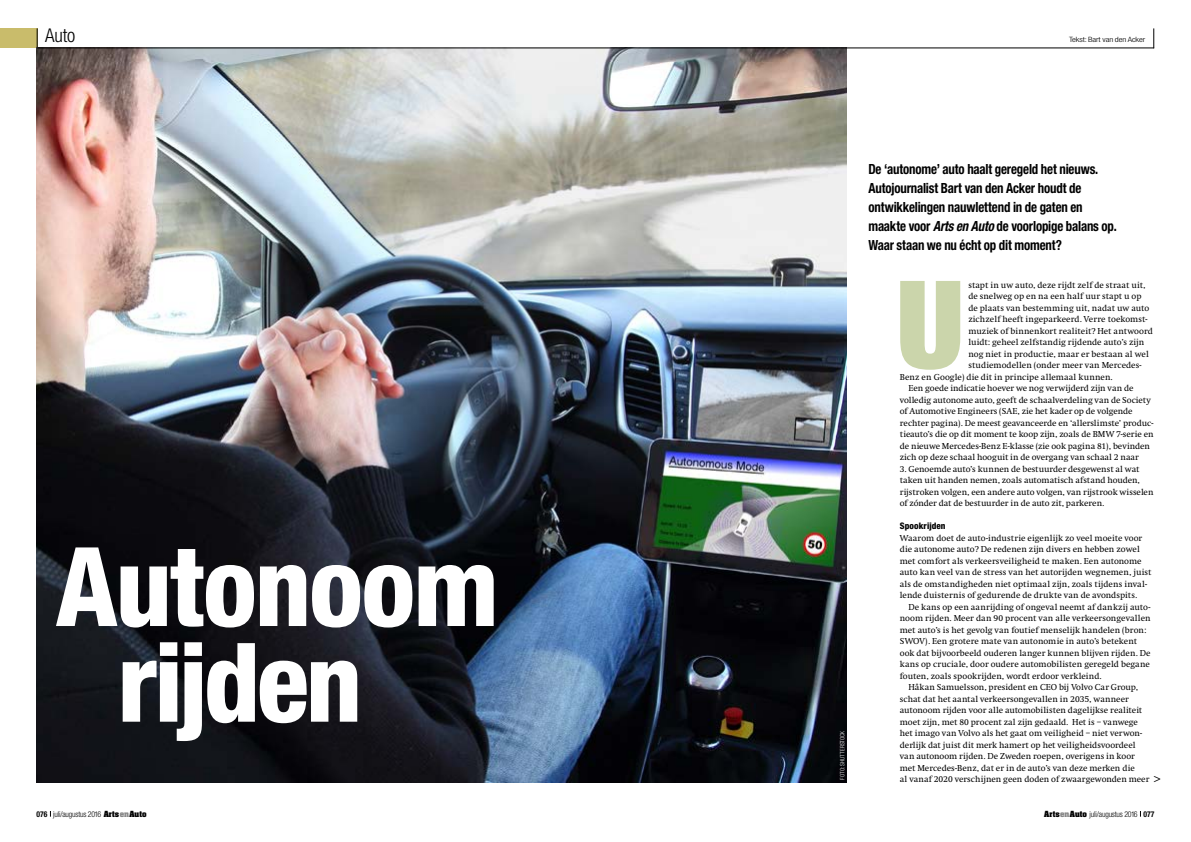
<style>
.page{position:relative;width:1191px;height:842px;background:#fff}
.page>*{position:absolute;margin:0;border:0;box-sizing:border-box;transform-origin:0 0}
.t1{font:900 expanded 121.9px "Helvetica Neue";color:#cbd5ab}
.t2{font:800 condensed 110px "Helvetica Neue";letter-spacing:-.02em;color:#fff}
.t3{font:300 condensed 19px "Helvetica Neue";color:#000}
.t4{font:700 condensed 14px/19px "Helvetica Neue";letter-spacing:-.01em;color:#000;scale:.92 1}
.t5{font:12px "Helvetica Neue";color:#000}
.t6{font:9px/11.5px "AA Swift";color:#000}
.t7{font:800 condensed 9px "Helvetica Neue";letter-spacing:.01em;color:#000}
.t8{font:300 condensed 8px "Helvetica Neue";letter-spacing:-.02em;color:#000}
.t9{font:300 condensed 7.3px "Helvetica Neue";letter-spacing:-.01em;color:#000;scale:1.21 1}
.t10{font:300 condensed 6px "Helvetica Neue";letter-spacing:.005em;color:#fff}
.s1{font-style:italic}
.s2{font-weight:700}
.s3{font-family:"Aachen";font-weight:700;font-stretch:normal;font-size:7.2px}
.s4{font-family:"Aachen";font-weight:700;font-stretch:normal;font-size:7.2px;color:#878787}
</style>
<div class="page">
<div style="left:0;top:28px;width:37px;height:20px;background:#c9bc6b"></div>
<svg style="left:37px;top:28px;width:1px;height:20px"></svg>
<svg style="left:1153px;top:28px;width:1px;height:20px"></svg>
<img style="left:37px;top:49px;width:809px;height:733px">
<hr style="left:37px;top:48px;width:1117px;height:1px;background:#000">
<h3 class="t3" style="left:45px;top:24px;width:32px">Auto</h3>
<p class="t9" style="left:1069px;top:35px;width:64px">Tekst: Bart van den Acker</p>
<h2 class="t2" style="left:56px;top:519px;width:445px">Autonoom</h2>
<h2 class="t2" style="left:118px;top:614px;width:246px">rijden</h2>
<p class="t10" style="left:838px;top:780px;width:50px;rotate:-90deg">FOTO: SHUTTERSTOCK</p>
<h3 class="t4" style="left:868px;top:159px;width:271px">De ‘autonome’ auto haalt geregeld het nieuws.<br>Autojournalist Bart van den Acker houdt de ontwikkelingen nauwlettend in de gaten en maakte voor <span class="s1">Arts en Auto</span> de voorlopige balans op.<br>Waar staan we nu écht op dit moment?</h3>
<h1 class="t1" style="left:896px;top:247px;width:69px">U</h1>
<p class="t6" style="left:968px;top:279px;width:179px">stapt in uw auto, deze rijdt zelf de straat uit,</p>
<p class="t6" style="left:968px;top:290px;width:175px">de snelweg op en na een half uur stapt u op</p>
<p class="t6" style="left:968px;top:302px;width:182px">de plaats van bestemming uit, nadat uw auto</p>
<p class="t6" style="left:968px;top:313px;width:180px">zichzelf heeft ingeparkeerd. Verre toekomst-</p>
<p class="t6" style="left:968px;top:325px;width:186px">muziek of binnenkort realiteit? Het antwoord</p>
<p class="t6" style="left:968px;top:337px;width:177px">luidt: geheel zelfstandig rijdende auto’s zijn</p>
<p class="t6" style="left:968px;top:348px;width:182px">nog niet in productie, maar er bestaan al wel</p>
<p class="t6" style="left:968px;top:360px;width:175px">studiemodellen (onder meer van Mercedes-</p>
<p class="t6" style="left:900px;top:371px;width:214px">Benz en Google) die dit in principe allemaal kunnen.</p>
<p class="t6" style="left:908px;top:383px;width:226px">Een goede indicatie hoever we nog verwijderd zijn van de</p>
<p class="t6" style="left:900px;top:394px;width:252px">volledig autonome auto, geeft de schaalverdeling van de Society</p>
<p class="t6" style="left:900px;top:406px;width:234px">of Automotive Engineers (SAE, zie het kader op de volgende</p>
<p class="t6" style="left:900px;top:417px;width:255px">rechter pagina). De meest geavanceerde en ‘allerslimste’ produc-</p>
<p class="t6" style="left:900px;top:429px;width:255px">tieauto’s die op dit moment te koop zijn, zoals de BMW 7-serie en</p>
<p class="t6" style="left:900px;top:440px;width:252px">de nieuwe Mercedes-Benz E-klasse (zie ook pagina 81), bevinden</p>
<p class="t6" style="left:900px;top:452px;width:241px">zich op deze schaal hooguit in de overgang van schaal 2 naar</p>
<p class="t6" style="left:900px;top:463px;width:255px">3. Genoemde auto’s kunnen de bestuurder desgewenst al wat taken uit handen nemen, zoals automatisch afstand houden, rijstroken volgen, een andere auto volgen, van rijstrook wisselen of zónder dat de bestuurder in de auto zit, parkeren.</p>
<p class="t7" style="left:900px;top:520px;width:47px">Spookrijden</p>
<p class="t6" style="left:900px;top:532px;width:253px">Waarom doet de auto-industrie eigenlijk zo veel moeite voor die autonome auto? De redenen zijn divers en hebben zowel met comfort als verkeersveiligheid te maken. Een autonome auto kan veel van de stress van het autorijden wegnemen, juist als de omstandigheden niet optimaal zijn, zoals tijdens inval&shy;lende duisternis of gedurende de drukte van de avondspits.</p>
<p class="t6" style="left:900px;top:601px;width:252px;text-indent:9px">De kans op een aanrijding of ongeval neemt af dankzij auto&shy;noom rijden. Meer dan 90 procent van alle verkeersongevallen met auto’s is het gevolg van foutief menselijk handelen (bron:<br>SWOV). Een grotere mate van autonomie in auto’s betekent ook dat bijvoorbeeld ouderen langer kunnen blijven rijden. De kans op cruciale, door oudere automobilisten geregeld begane fouten, zoals spookrijden, wordt erdoor verkleind.</p>
<p class="t6" style="left:900px;top:682px;width:251px;text-indent:9px">Håkan Samuelsson, president en CEO bij Volvo Car Group, schat dat het aantal verkeersongevallen in 2035, wanneer autonoom rijden voor alle automobilisten dagelijkse realiteit moet zijn, met 80 procent zal zijn gedaald. Het is – vanwege het imago van Volvo als het gaat om veiligheid – niet verwon&shy;derlijk dat juist dit merk hamert op het veiligheidsvoordeel van autonoom rijden. De Zweden roepen, overigens in koor met Mercedes-Benz, dat er in de auto’s van deze merken die<br>al vanaf 2020 verschijnen geen doden of zwaargewonden meer</p>
<h3 class="t5" style="left:1161px;top:787px;width:9px;rotate:-180deg">&lt;</h3>
<p class="t8" style="left:37px;top:809px;width:111px"><span class="s2">076</span> juli/augustus 2016 <span class="s3">Arts</span><span class="s4">en</span><span class="s3">Auto</span></p>
<p class="t8" style="left:1044px;top:809px;width:111px"><span class="s3">Arts</span><span class="s4">en</span><span class="s3">Auto</span> juli/augustus 2016 <span class="s2">077</span></p>
</div>
